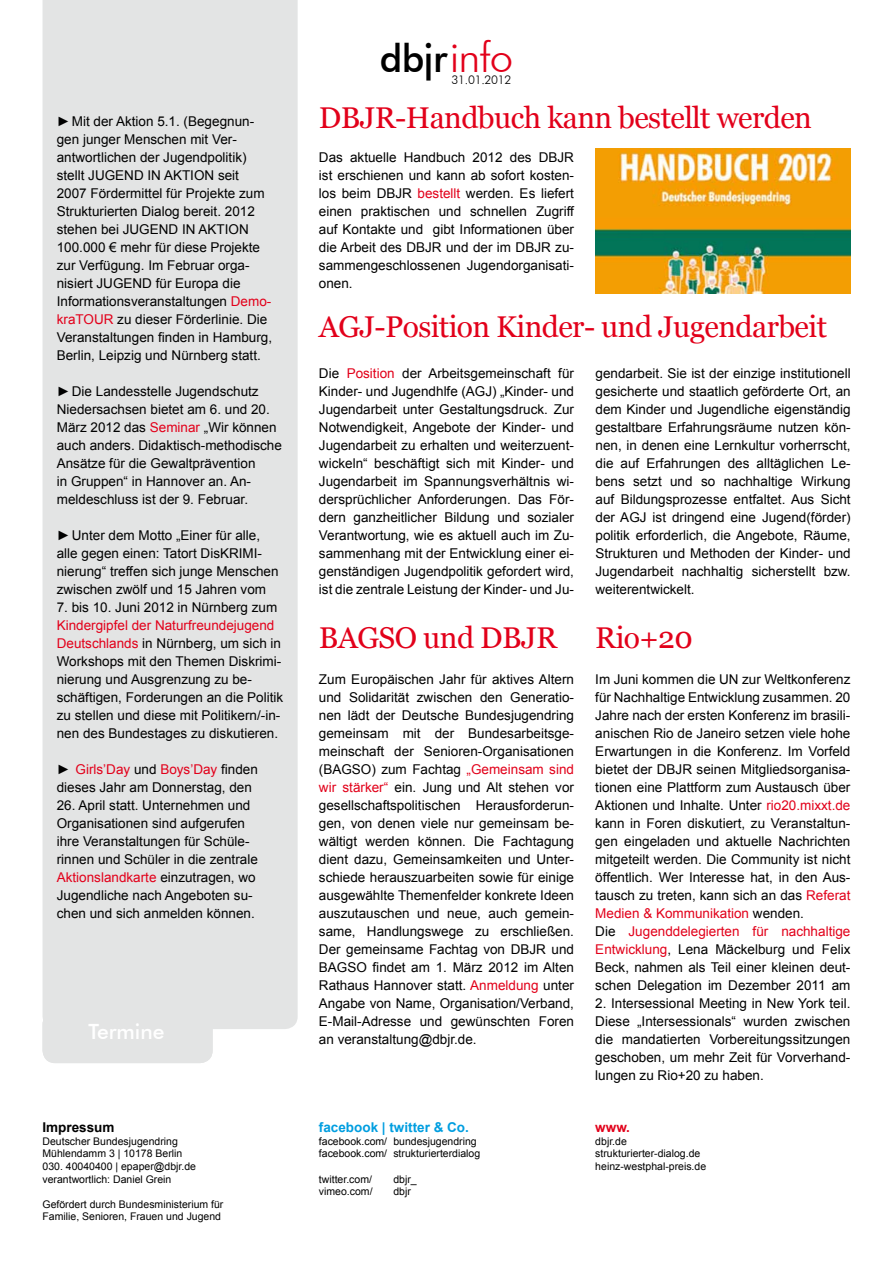
<style>
.page{position:relative;width:893px;height:1263px;background:#fff}
.page>*{position:absolute;margin:0;border:0;box-sizing:border-box;transform-origin:0 0}
.t1{font:500 39px "Futura BT";color:#000}
.t2{font:30px "Georgia";letter-spacing:-.02em;color:#e2001a}
.t3{font:500 21px "Futura BT";color:#fff}
.t4{font:13.5px/18px "Arial";color:#000}
.t5{font:700 13.5px "Arial";color:#009ee0}
.t6{font:700 13.5px "Arial";color:#000}
.t7{font:700 13.5px "Arial";color:#e2001a}
.t8{font:300 12px "Futura BT";letter-spacing:-.02em;color:#000}
.t9{font:10.5px/12.6px "Arial";color:#000}
.s1{color:#e2001a}
.s2{font-weight:300;font-size:42px;color:#e2001a}
</style>
<div class="page">
<div style="left:43px;top:0;width:255px;height:1029px;background:#e3e4e4"></div>
<div style="left:43px;top:1012px;width:170px;height:51px;background:#e3e4e4;border-radius:13px"></div>
<img style="left:596px;top:149px;width:254px;height:145px">
<p class="t4" style="left:57px;top:112px;width:217px">►Mit der Aktion 5.1. (Begegnun&shy;gen junger Menschen mit Ver&shy;antwortlichen der Jugendpolitik) stellt JUGEND IN AKTION seit 2007 Fördermittel für Projekte zum Strukturierten Dialog bereit. 2012 stehen bei JUGEND IN AKTION 100.000 € mehr für diese Projekte zur Verfügung. Im Februar orga&shy;nisiert JUGEND für Europa die Informationsveranstaltungen <span class="s1">Demo&shy;kraTOUR</span> zu dieser Förderlinie. Die Veranstaltungen finden in Hamburg, Berlin, Leipzig und Nürnberg statt.</p>
<p class="t4" style="left:57px;top:382px;width:227px">►Die Landesstelle Jugendschutz Niedersachsen bietet am 6. und 20.<br>März 2012 das <span class="s1">Seminar</span> „Wir können auch anders. Didaktisch-methodische Ansätze für die Gewaltprävention<br>in Gruppen“ in Hannover an. An&shy;meldeschluss ist der 9. Februar.</p>
<p class="t4" style="left:57px;top:526px;width:223px">►Unter dem Motto „Einer für alle, alle gegen einen: Tatort DisKRIMI&shy;nierung“ treffen sich junge Menschen zwischen zwölf und 15 Jahren vom</p>
<p class="t4" style="left:57px;top:598px;width:222px">7. bis 10. Juni 2012 in Nürnberg zum</p>
<p class="t4" style="left:57px;top:616px;width:228px"><span class="s1">Kindergipfel der Naturfreundejugend Deutschlands</span> in Nürnberg, um sich in Workshops mit den Themen Diskrimi&shy;nierung und Ausgrenzung zu be&shy;schäftigen, Forderungen an die Politik zu stellen und diese mit Politikern/-in&shy;nen des Bundestages zu diskutieren.</p>
<p class="t4" style="left:57px;top:760px;width:203px">► <span class="s1">Girls’Day</span> und <span class="s1">Boys’Day</span> finden dieses Jahr am Donnerstag, den</p>
<p class="t4" style="left:57px;top:796px;width:203px">26. April statt. Unternehmen und Organisationen sind aufgerufen ihre Veranstaltungen für Schüle&shy;rinnen und Schüler in die zentrale <span class="s1">Aktionslandkarte</span> einzutragen, wo Jugendliche nach Angeboten su&shy;chen und sich anmelden können.</p>
<h3 class="t3" style="left:94px;top:1018px;width:66px">Lasche</h3>
<h3 class="t3" style="left:89px;top:1018px;width:77px">Termine</h3>
<p class="t6" style="left:43px;top:1118px;width:74px">Impressum</p>
<p class="t9" style="left:43px;top:1135px;width:155px">Deutscher Bundesjugendring<br>Mühlendamm 3 | 10178 Berlin<br>030. 40040400 | epaper@dbjr.de verantwortlich: Daniel Grein</p>
<p class="t9" style="left:43px;top:1198px;width:182px">Gefördert durch Bundesministerium für<br>Familie, Senioren, Frauen und Jugend</p>
<h1 class="t1" style="left:380px;top:34px;width:135px">dbjr<span class="s2">info</span></h1>
<p class="t8" style="left:451px;top:72px;width:62px">31.01.2012</p>
<h2 class="t2" style="left:319px;top:100px;width:495px">DBJR-Handbuch kann bestellt werden</h2>
<p class="t4" style="left:319px;top:148px;width:257px;text-align:justify">Das aktuelle Handbuch 2012 des DBJR ist erschienen und kann ab sofort kosten&shy;los beim DBJR <span class="s1">bestellt</span> werden. Es liefert einen praktischen und schnellen Zugriff auf Kontakte und gibt Informationen über die Arbeit des DBJR und der im DBJR zu&shy;sammengeschlossenen Jugendorganisati&shy;onen.</p>
<h2 class="t2" style="left:319px;top:309px;width:510px">AGJ-Position Kinder- und Jugendarbeit</h2>
<p class="t4" style="left:596px;top:364px;width:257px;text-align:justify">gendarbeit. Sie ist der einzige institutionell gesicherte und staatlich geförderte Ort, an dem Kinder und Jugendliche eigenständig gestaltbare Erfahrungsräume nutzen kön&shy;nen, in denen eine Lernkultur vorherrscht, die auf Erfahrungen des alltäglichen Le&shy;bens setzt und so nachhaltige Wirkung auf Bildungsprozesse entfaltet. Aus Sicht der AGJ ist dringend eine Jugend(förder) politik erforderlich, die Angebote, Räume, Strukturen und Methoden der Kinder- und Jugendarbeit nachhaltig sicherstellt bzw. weiterentwickelt.</p>
<p class="t4" style="left:319px;top:364px;width:257px;text-align:justify">Die <span class="s1">Position</span> der Arbeitsgemeinschaft für Kinder- und Jugendhlfe (AGJ) „Kinder- und Jugendarbeit unter Gestaltungsdruck. Zur Notwendigkeit, Angebote der Kinder- und Jugendarbeit zu erhalten und weiterzuent&shy;wickeln“ beschäftigt sich mit Kinder- und Jugendarbeit im Spannungsverhältnis wi&shy;dersprüchlicher Anforderungen. Das För&shy;dern ganzheitlicher Bildung und sozialer Verantwortung, wie es aktuell auch im Zu&shy;sammenhang mit der Entwicklung einer ei&shy;genständigen Jugendpolitik gefordert wird, ist die zentrale Leistung der Kinder- und Ju-</p>
<h2 class="t2" style="left:319px;top:619px;width:240px">BAGSO und DBJR</h2>
<p class="t4" style="left:319px;top:670px;width:257px;text-align:justify">Zum Europäischen Jahr für aktives Altern und Solidarität zwischen den Generatio&shy;nen lädt der Deutsche Bundesjugendring gemeinsam mit der Bundesarbeitsge&shy;meinschaft der Senioren-Organisationen (BAGSO) zum Fachtag <span class="s1">„Gemeinsam sind wir stärker“</span> ein. Jung und Alt stehen vor gesellschaftspolitischen Herausforderun&shy;gen, von denen viele nur gemeinsam be&shy;wältigt werden können. Die Fachtagung dient dazu, Gemeinsamkeiten und Unter&shy;schiede herauszuarbeiten sowie für einige ausgewählte Themenfelder konkrete Ideen auszutauschen und neue, auch gemein&shy;same, Handlungswege zu erschließen.<br>Der gemeinsame Fachtag von DBJR und BAGSO findet am 1. März 2012 im Alten Rathaus Hannover statt. <span class="s1">Anmeldung</span> unter Angabe von Name, Organisation/Verband, E-Mail-Adresse und gewünschten Foren an veranstaltung@dbjr.de.</p>
<p class="t5" style="left:319px;top:1118px;width:152px">facebook | twitter &amp; Co.</p>
<p class="t9" style="left:319px;top:1135px;width:163px">facebook.com/ bundesjugendring facebook.com/ strukturierterdialog</p>
<p class="t9" style="left:319px;top:1173px;width:55px">twitter.com/</p>
<p class="t9" style="left:393px;top:1173px;width:25px">dbjr_</p>
<p class="t9" style="left:319px;top:1185px;width:55px">vimeo.com/</p>
<p class="t9" style="left:393px;top:1185px;width:19px">dbjr</p>
<h2 class="t2" style="left:595px;top:619px;width:99px">Rio+20</h2>
<p class="t4" style="left:595px;top:670px;width:257px">Im Juni kommen die UN zur Weltkonferenz für Nachhaltige Entwicklung zusammen. 20<br>Jahre nach der ersten Konferenz im brasili&shy;anischen Rio de Janeiro setzen viele hohe Erwartungen in die Konferenz. Im Vorfeld bietet der DBJR seinen Mitgliedsorganisa&shy;tionen eine Plattform zum Austausch über Aktionen und Inhalte. Unter <span class="s1">rio20.mixxt.de </span>kann in Foren diskutiert, zu Veranstaltun&shy;gen eingeladen und aktuelle Nachrichten mitgeteilt werden. Die Community ist nicht öffentlich. Wer Interesse hat, in den Aus&shy;tausch zu treten, kann sich an das <span class="s1">Referat Medien &amp; Kommunikation</span> wenden.<br>Die <span class="s1">Jugenddelegierten für nachhaltige Entwicklung</span>, Lena Mäckelburg und Felix Beck, nahmen als Teil einer kleinen deut&shy;schen Delegation im Dezember 2011 am</p>
<p class="t4" style="left:595px;top:994px;width:257px;text-align:justify">2. Intersessional Meeting in New York teil.<br>Diese „Intersessionals“ wurden zwischen die mandatierten Vorbereitungssitzungen geschoben, um mehr Zeit für Vorverhand&shy;lungen zu Rio+20 zu haben.</p>
<p class="t7" style="left:595px;top:1118px;width:36px">www.</p>
<p class="t9" style="left:595px;top:1135px;width:112px">dbjr.de strukturierter-dialog.de heinz-westphal-preis.de</p>
</div>
